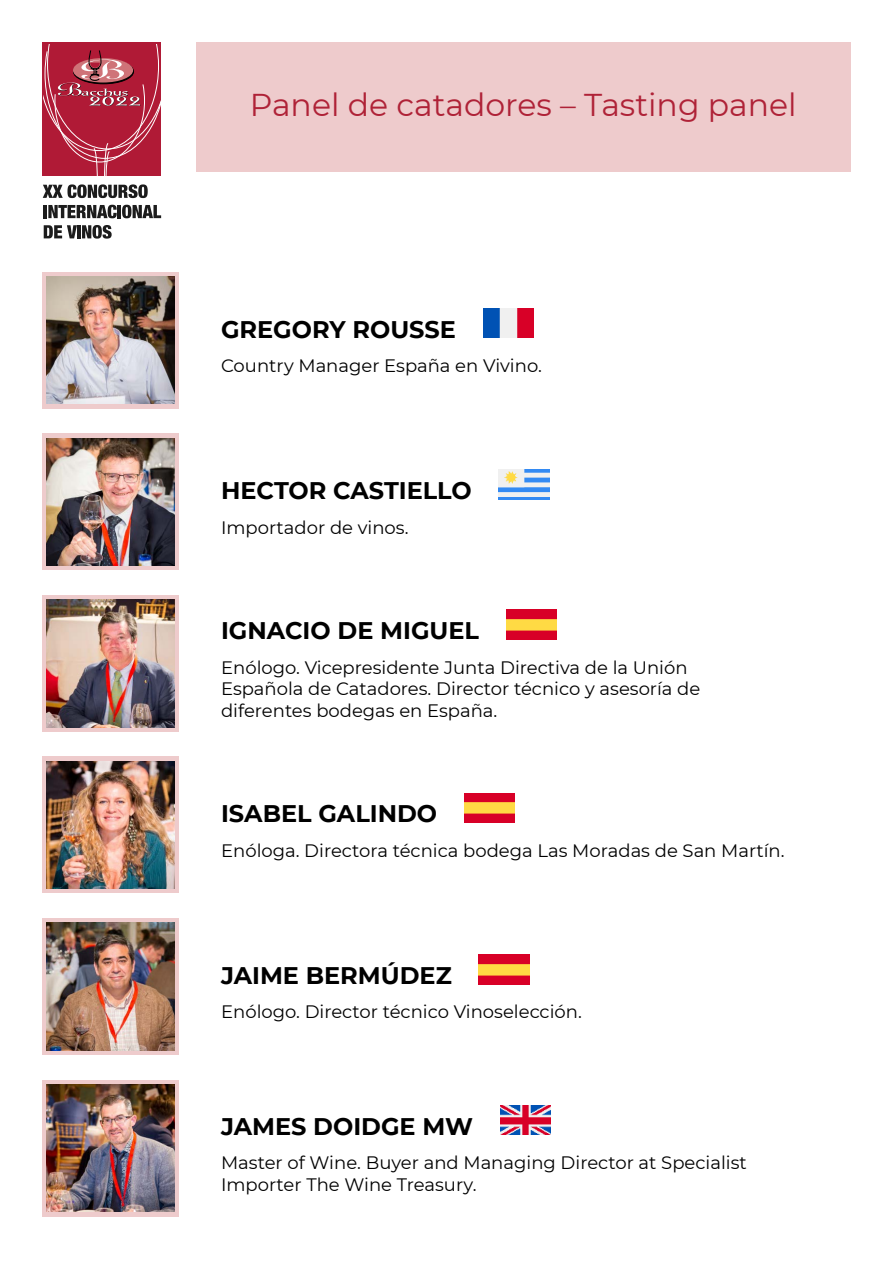
<style>
.page{position:relative;width:893px;height:1263px;background:#fff}
.page>*{position:absolute;margin:0;border:0;box-sizing:border-box;transform-origin:0 0}
.t1{font:31.5px "Montserrat";color:#af2237}
.t2{font:700 24px "Montserrat";color:#000}
.t3{font:18px/21.6px "Montserrat";color:#000}
</style>
<div class="page">
<div style="left:196px;top:43px;width:654px;height:129px;background:#eecbcc"></div>
<svg style="left:43px;top:44px;width:118px;height:132px;background:#b4324a"></svg>
<svg style="left:43px;top:184px;width:105px;height:14px"></svg>
<svg style="left:44px;top:205px;width:117px;height:13px"></svg>
<svg style="left:44px;top:225px;width:68px;height:14px"></svg>
<div style="left:43px;top:272px;width:136px;height:136px;background:linear-gradient(to right,#eecbcc,#eecbcc)"></div>
<img style="left:47px;top:276px;width:127px;height:128px">
<img style="left:483px;top:308px;width:50px;height:30px">
<div style="left:43px;top:434px;width:136px;height:136px;background:linear-gradient(to right,#eecbcc,#eecbcc)"></div>
<img style="left:47px;top:438px;width:127px;height:128px">
<img style="left:499px;top:470px;width:50px;height:29px">
<svg style="left:43px;top:595px;width:136px;height:136px;background:#d8b6b6"></svg>
<img style="left:47px;top:600px;width:127px;height:127px">
<img style="left:506px;top:610px;width:50px;height:29px">
<div style="left:43px;top:757px;width:136px;height:136px;background:#eecbcc"></div>
<img style="left:47px;top:761px;width:127px;height:128px">
<img style="left:464px;top:793px;width:50px;height:29px">
<svg style="left:43px;top:918px;width:136px;height:136px;background:#d6b6b4"></svg>
<img style="left:47px;top:923px;width:127px;height:127px">
<img style="left:479px;top:955px;width:50px;height:29px">
<div style="left:43px;top:1080px;width:136px;height:136px;background:linear-gradient(to right,#eecbcc,#eecbcc)"></div>
<img style="left:47px;top:1084px;width:127px;height:128px">
<img style="left:500px;top:1105px;width:50px;height:30px">
<h1 class="t1" style="left:250px;top:83px;width:548px">Panel de catadores – Tasting panel</h1>
<h2 class="t2" style="left:221px;top:312px;width:236px">GREGORY ROUSSE</h2>
<p class="t3" style="left:221px;top:354px;width:322px">Country Manager España en Vivino.</p>
<h2 class="t2" style="left:221px;top:473px;width:252px">HECTOR CASTIELLO</h2>
<p class="t3" style="left:221px;top:516px;width:189px">Importador de vinos.</p>
<h2 class="t2" style="left:221px;top:613px;width:259px">IGNACIO DE MIGUEL</h2>
<p class="t3" style="left:221px;top:656px;width:481px">Enólogo. Vicepresidente Junta Directiva de la Unión<br>Española de Catadores. Director técnico y asesoría de diferentes bodegas en España.</p>
<h2 class="t2" style="left:221px;top:797px;width:218px">ISABEL GALINDO</h2>
<p class="t3" style="left:221px;top:839px;width:565px">Enóloga. Directora técnica bodega Las Moradas de San Martín.</p>
<h2 class="t2" style="left:221px;top:958px;width:232px">JAIME BERMÚDEZ</h2>
<p class="t3" style="left:221px;top:1000px;width:362px">Enólogo. Director técnico Vinoselección.</p>
<h2 class="t2" style="left:221px;top:1109px;width:254px">JAMES DOIDGE MW</h2>
<p class="t3" style="left:221px;top:1151px;width:527px">Master of Wine. Buyer and Managing Director at Specialist<br>Importer The Wine Treasury.</p>
</div>
